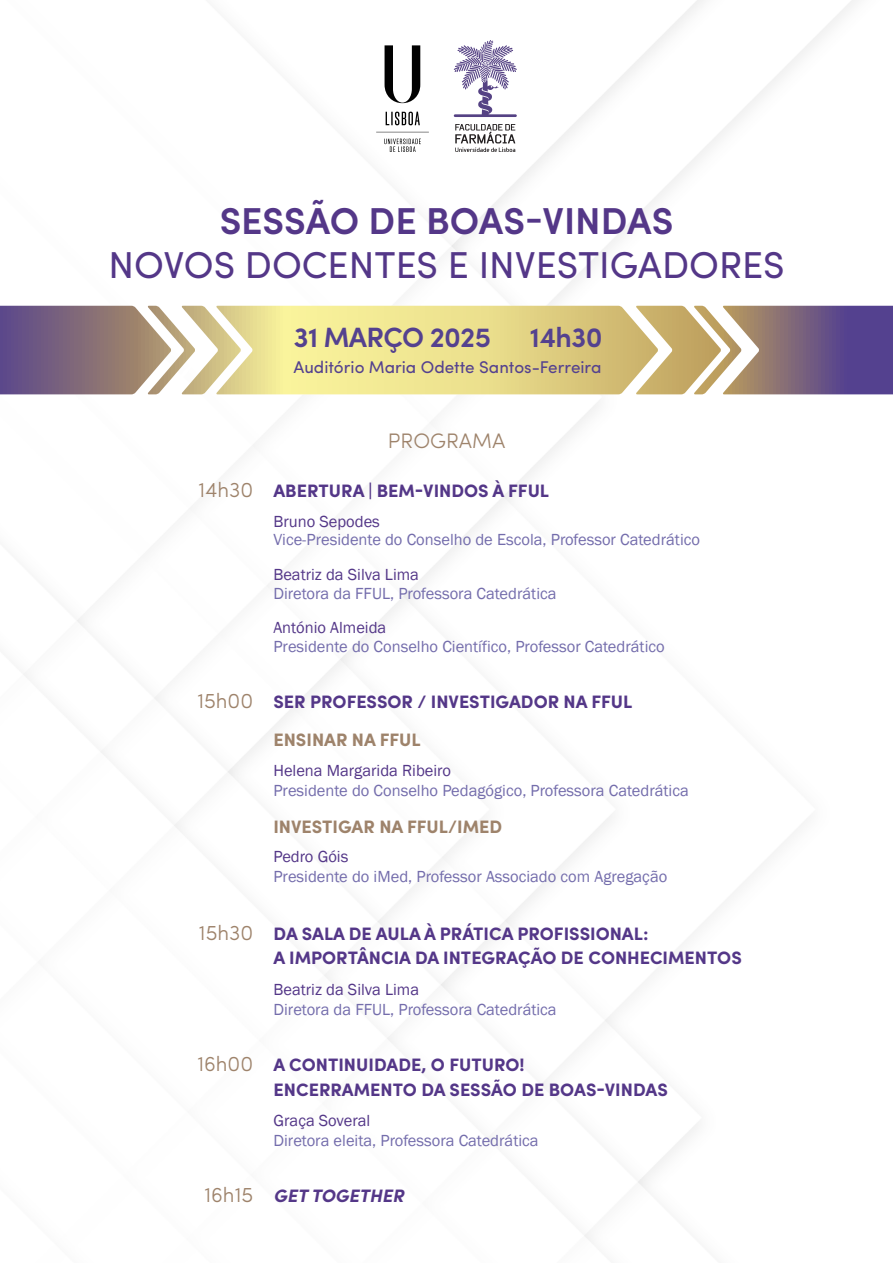
<style>
.page{position:relative;width:893px;height:1263px;background:#fff}
.page>*{position:absolute;margin:0;border:0;box-sizing:border-box;transform-origin:0 0}
.t1{font:37.5px "Sofia Pro";color:#543788}
.t2{font:600 37.5px "Sofia Pro";color:#543788}
.t3{font:600 27.9px "Sofia Pro";letter-spacing:-.025em;color:#54418f}
.t4{font:300 21px "Sofia Pro";color:#9e836b}
.t5{font:700 18px/24.6px "Sofia Pro";color:#543788}
.t6{font:700 18px "Sofia Pro";color:#9e836b}
.t7{font:italic 700 18px "Sofia Pro";color:#543788}
.t8{font:16.95px "Sofia Pro";color:#54418f}
.t9{font:16.5px "Franklin Gothic";color:#746dac}
.t10{font:16.5px "Franklin Gothic";color:#543788}
</style>
<div class="page">
<svg style="left:0;top:306px;width:893px;height:88px;background:#c1b18e"></svg>
<svg style="left:376px;top:45px;width:53px;height:107px"></svg>
<svg style="left:455px;top:124px;width:60px;height:28px"></svg>
<svg style="left:454px;top:40px;width:63px;height:77px"></svg>
<h1 class="t2" style="left:220px;top:192px;width:455px">SESSÃO DE BOAS-VINDAS</h1>
<h1 class="t1" style="left:108px;top:237px;width:678px">NOVOS DOCENTES E INVESTIGADORES</h1>
<h2 class="t3" style="left:294px;top:316px;width:199px">31 MARÇO 2025</h2>
<h2 class="t3" style="left:530px;top:316px;width:74px">14h30</h2>
<p class="t8" style="left:294px;top:355px;width:309px">Auditório Maria Odette Santos-Ferreira</p>
<p class="t4" style="left:388px;top:425px;width:119px">PROGRAMA</p>
<p class="t4" style="left:198px;top:474px;width:56px">14h30</p>
<p class="t5" style="left:273px;top:477px;width:277px">ABERTURA | BEM-VINDOS À FFUL</p>
<p class="t10" style="left:273px;top:511px;width:108px">Bruno Sepodes</p>
<p class="t9" style="left:273px;top:529px;width:428px">Vice-Presidente do Conselho de Escola, Professor Catedrático</p>
<p class="t10" style="left:273px;top:565px;width:147px">Beatriz da Silva Lima</p>
<p class="t9" style="left:273px;top:583px;width:285px">Diretora da FFUL, Professora Catedrática</p>
<p class="t10" style="left:273px;top:618px;width:114px">António Almeida</p>
<p class="t9" style="left:273px;top:636px;width:393px">Presidente do Conselho Científico, Professor Catedrático</p>
<p class="t4" style="left:197px;top:685px;width:57px">15h00</p>
<p class="t5" style="left:273px;top:688px;width:360px">SER PROFESSOR / INVESTIGADOR NA FFUL</p>
<p class="t6" style="left:273px;top:726px;width:149px">ENSINAR NA FFUL</p>
<p class="t4" style="left:199px;top:917px;width:56px">15h30</p>
<p class="t10" style="left:273px;top:760px;width:179px">Helena Margarida Ribeiro</p>
<p class="t9" style="left:273px;top:780px;width:417px">Presidente do Conselho Pedagógico, Professora Catedrática</p>
<p class="t6" style="left:273px;top:813px;width:230px">INVESTIGAR NA FFUL/IMED</p>
<p class="t10" style="left:273px;top:847px;width:76px">Pedro Góis</p>
<p class="t9" style="left:273px;top:866px;width:395px">Presidente do iMed, Professor Associado com Agregação</p>
<p class="t5" style="left:273px;top:920px;width:470px">DA SALA DE AULA À PRÁTICA PROFISSIONAL:<br>A IMPORTÂNCIA DA INTEGRAÇÃO DE CONHECIMENTOS</p>
<p class="t10" style="left:273px;top:979px;width:147px">Beatriz da Silva Lima</p>
<p class="t9" style="left:273px;top:999px;width:285px">Diretora da FFUL, Professora Catedrática</p>
<p class="t4" style="left:197px;top:1048px;width:57px">16h00</p>
<p class="t5" style="left:273px;top:1051px;width:396px">A CONTINUIDADE, O FUTURO!<br>ENCERRAMENTO DA SESSÃO DE BOAS-VINDAS</p>
<p class="t10" style="left:273px;top:1110px;width:98px">Graça Soveral</p>
<p class="t9" style="left:273px;top:1130px;width:267px">Diretora eleita, Professora Catedrática</p>
<p class="t4" style="left:204px;top:1179px;width:50px">16h15</p>
<p class="t7" style="left:273px;top:1182px;width:132px">GET TOGETHER</p>
</div>
